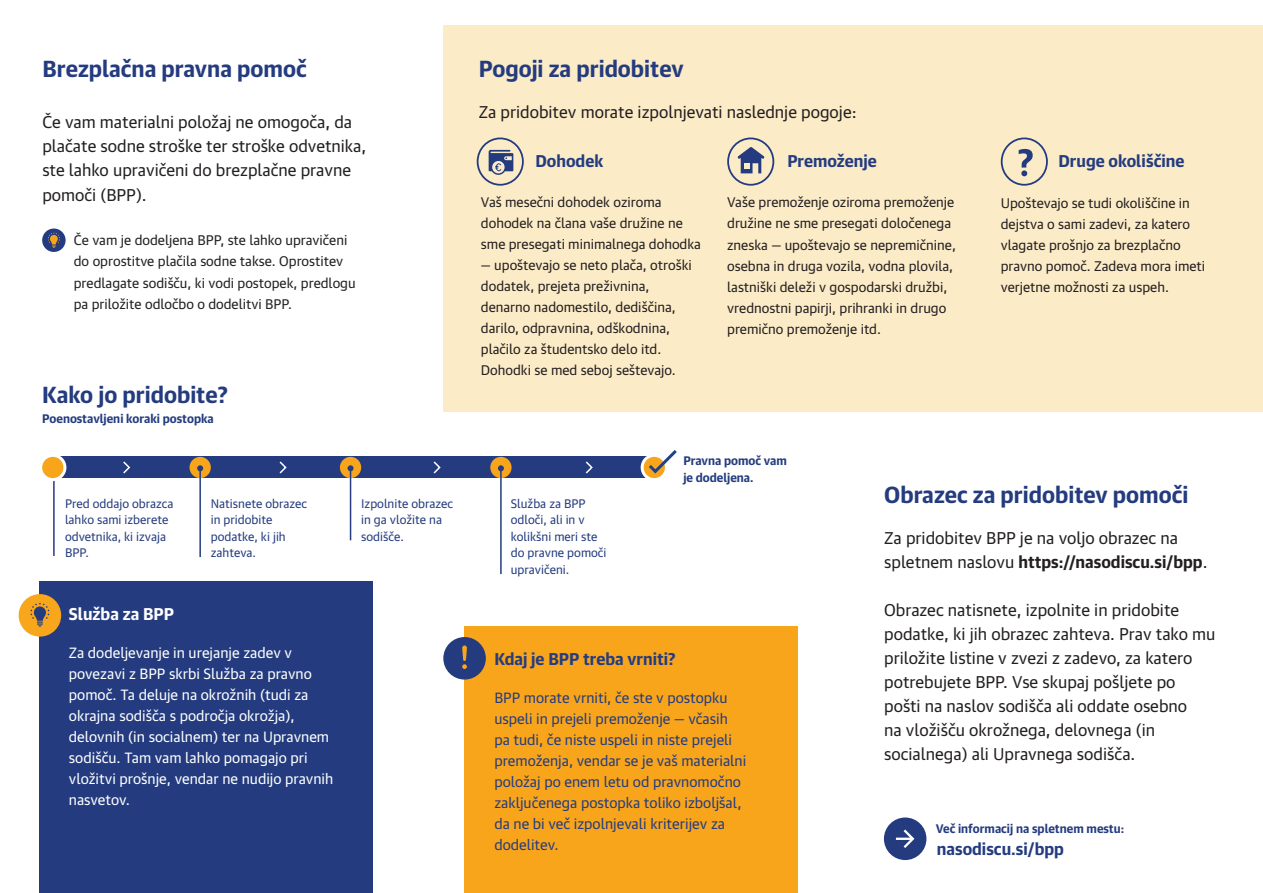
<style>
.page{position:relative;width:1263px;height:893px;background:#fff}
.page>*{position:absolute;margin:0;border:0;box-sizing:border-box;transform-origin:0 0}
.t1{font:700 22.5px "Guardian Sans Text";color:#243c7f}
.t2{font:16.5px/24px "Guardian Sans Text";color:#231f20}
.t3{font:700 16.5px "Guardian Sans Text";color:#243c7f}
.t4{font:700 16.5px "Guardian Sans Text";color:#fff}
.t5{font:14.4px/21px "Guardian Sans Text";color:#243c7f}
.t6{font:14.4px/21px "Guardian Sans Text";color:#fff}
.t7{font:13.5px/21px "Guardian Sans Text";color:#231f20}
.t8{font:12px/16.5px "Guardian Sans Text";color:#243c7f}
.t9{font:700 12px/16.5px "Guardian Sans Text";color:#243c7f}
.s1{font-weight:700}
</style>
<div class="page">
<div style="left:443px;top:26px;width:820px;height:386px;background:#fbebc7"></div>
<div style="left:465px;top:626px;width:333px;height:267px;background:#f9a51b"></div>
<div style="left:443px;top:637px;width:43px;height:42px;background:#243c7f;border-radius:50%"></div>
<svg style="left:462px;top:645px;width:5px;height:24px"></svg>
<div style="left:884px;top:817px;width:42px;height:43px;background:#243c7f;border-radius:50%"></div>
<svg style="left:896px;top:829px;width:18px;height:19px"></svg>
<div style="left:39px;top:581px;width:334px;height:312px;background:#243c7f"></div>
<div style="left:19px;top:594px;width:42px;height:43px;background:#f8a61b;border-radius:50%"></div>
<svg style="left:31px;top:603px;width:18px;height:24px"></svg>
<svg style="left:489px;top:150px;width:24px;height:25px"></svg>
<div style="left:477px;top:138px;width:47px;height:48px;border:2px solid #243c7f;border-radius:50%"></div>
<div style="left:727px;top:138px;width:47px;height:48px;border:2px solid #243c7f;border-radius:50%"></div>
<svg style="left:737px;top:147px;width:27px;height:26px"></svg>
<div style="left:1001px;top:138px;width:47px;height:48px;border:2px solid #243c7f;border-radius:50%"></div>
<svg style="left:1019px;top:149px;width:14px;height:27px"></svg>
<div style="left:42px;top:229px;width:24px;height:23px;background:#243c7f;border-radius:50%"></div>
<svg style="left:48px;top:233px;width:12px;height:15px"></svg>
<div style="left:51px;top:457px;width:604px;height:21px;background:#243c7f"></div>
<svg style="left:279px;top:461px;width:8px;height:13px"></svg>
<svg style="left:642px;top:455px;width:24px;height:25px"></svg>
<div style="left:641px;top:454px;width:27px;height:27px;border:3px solid #fff;border-radius:50%"></div>
<svg style="left:646px;top:450px;width:31px;height:26px"></svg>
<div style="left:490px;top:457px;width:21px;height:21px;background:#f9a51b;border-radius:50%"></div>
<hr style="left:500px;top:468px;width:2px;height:106px;background:#243c7f">
<svg style="left:498px;top:465px;width:6px;height:6px"></svg>
<div style="left:340px;top:457px;width:21px;height:21px;background:#f9a51b;border-radius:50%"></div>
<hr style="left:350px;top:468px;width:1px;height:72px;background:#243c7f">
<svg style="left:348px;top:465px;width:6px;height:6px"></svg>
<div style="left:190px;top:457px;width:21px;height:21px;background:#f9a51b;border-radius:50%"></div>
<hr style="left:199px;top:468px;width:2px;height:89px;background:#243c7f">
<svg style="left:197px;top:465px;width:6px;height:6px"></svg>
<hr style="left:53px;top:468px;width:2px;height:88px;background:#243c7f">
<svg style="left:585px;top:461px;width:8px;height:13px"></svg>
<svg style="left:123px;top:461px;width:8px;height:13px"></svg>
<svg style="left:433px;top:461px;width:8px;height:13px"></svg>
<div style="left:41px;top:455px;width:24px;height:25px;background:#f9a51b;border-radius:50%"></div>
<div style="left:39px;top:454px;width:27px;height:27px;border:3px solid #fff;border-radius:50%"></div>
<h1 class="t1" style="left:42px;top:51px;width:266px">Brezplačna pravna pomoč</h1>
<p class="t2" style="left:42px;top:109px;width:325px">Če vam materialni položaj ne omogoča, da plačate sodne stroške ter stroške odvetnika, ste lahko upravičeni do brezplačne pravne pomoči (BPP).</p>
<p class="t7" style="left:74px;top:229px;width:283px">Če vam je dodeljena BPP, ste lahko upravičeni do oprostitve plačila sodne takse. Oprostitev predlagate sodišču, ki vodi postopek, predlogu pa priložite odločbo o dodelitvi BPP.</p>
<h1 class="t1" style="left:42px;top:376px;width:187px">Kako jo pridobite?</h1>
<p class="t9" style="left:42px;top:409px;width:173px">Poenostavljeni koraki postopka</p>
<p class="t8" style="left:65px;top:494px;width:110px">Pred oddajo obrazca lahko sami izberete odvetnika, ki izvaja<br>BPP.</p>
<p class="t8" style="left:211px;top:494px;width:98px">Natisnete obrazec in pridobite podatke, ki jih zahteva.</p>
<p class="t4" style="left:69px;top:600px;width:107px">Služba za BPP</p>
<p class="t6" style="left:69px;top:641px;width:266px">Za dodeljevanje in urejanje zadev v povezavi z BPP skrbi Služba za pravno pomoč. Ta deluje na okrožnih (tudi za okrajna sodišča s področja okrožja), delovnih (in socialnem) ter na Upravnem sodišču. Tam vam lahko pomagajo pri vložitvi prošnje, vendar ne nudijo pravnih nasvetov.</p>
<p class="t8" style="left:361px;top:494px;width:93px">Izpolnite obrazec in ga vložite na sodišče.</p>
<h1 class="t1" style="left:479px;top:51px;width:206px">Pogoji za pridobitev</h1>
<p class="t2" style="left:479px;top:99px;width:379px">Za pridobitev morate izpolnjevati naslednje pogoje:</p>
<p class="t3" style="left:535px;top:147px;width:69px">Dohodek</p>
<p class="t3" style="left:787px;top:147px;width:91px">Premoženje</p>
<p class="t3" style="left:1058px;top:147px;width:128px">Druge okoliščine</p>
<p class="t7" style="left:481px;top:191px;width:221px">Vaš mesečni dohodek oziroma dohodek na člana vaše družine ne sme presegati minimalnega dohodka</p>
<p class="t7" style="left:481px;top:254px;width:212px">— upoštevajo se neto plača, otroški dodatek, prejeta preživnina, denarno nadomestilo, dediščina, darilo, odpravnina, odškodnina, plačilo za študentsko delo itd.<br>Dohodki se med seboj seštevajo.</p>
<p class="t7" style="left:727px;top:191px;width:230px">Vaše premoženje oziroma premoženje družine ne sme presegati določenega zneska — upoštevajo se nepremičnine, osebna in druga vozila, vodna plovila, lastniški deleži v gospodarski družbi, vrednostni papirji, prihranki in drugo premično premoženje itd.</p>
<p class="t7" style="left:1001px;top:191px;width:206px">Upoštevajo se tudi okoliščine in dejstva o sami zadevi, za katero vlagate prošnjo za brezplačno pravno pomoč. Zadeva mora imeti verjetne možnosti za uspeh.</p>
<p class="t8" style="left:511px;top:494px;width:97px">Služba za BPP odloči, ali in v kolikšni meri ste do pravne pomoči upravičeni.</p>
<p class="t9" style="left:683px;top:451px;width:105px">Pravna pomoč vam je dodeljena.</p>
<p class="t3" style="left:494px;top:645px;width:183px">Kdaj je BPP treba vrniti?</p>
<p class="t5" style="left:494px;top:686px;width:253px">BPP morate vrniti, če ste v postopku uspeli in prejeli premoženje — včasih pa tudi, če niste uspeli in niste prejeli premoženja, vendar se je vaš materialni položaj po enem letu od pravnomočno zaključenega postopka toliko izboljšal, da ne bi več izpolnjevali kriterijev za dodelitev.</p>
<h1 class="t1" style="left:884px;top:476px;width:306px">Obrazec za pridobitev pomoči</h1>
<p class="t2" style="left:884px;top:524px;width:325px">Za pridobitev BPP je na voljo obrazec na spletnem naslovu <span class="s1">https://nasodiscu.si/bpp</span>.</p>
<p class="t2" style="left:884px;top:596px;width:333px">Obrazec natisnete, izpolnite in pridobite podatke, ki jih obrazec zahteva. Prav tako mu priložite listine v zvezi z zadevo, za katero potrebujete BPP. Vse skupaj pošljete po pošti na naslov sodišča ali oddate osebno<br>na vložišču okrožnega, delovnega (in socialnega) ali Upravnega sodišča.</p>
<p class="t9" style="left:936px;top:819px;width:190px">Več informacij na spletnem mestu:</p>
<p class="t3" style="left:937px;top:835px;width:129px">nasodiscu.si/bpp</p>
</div>
